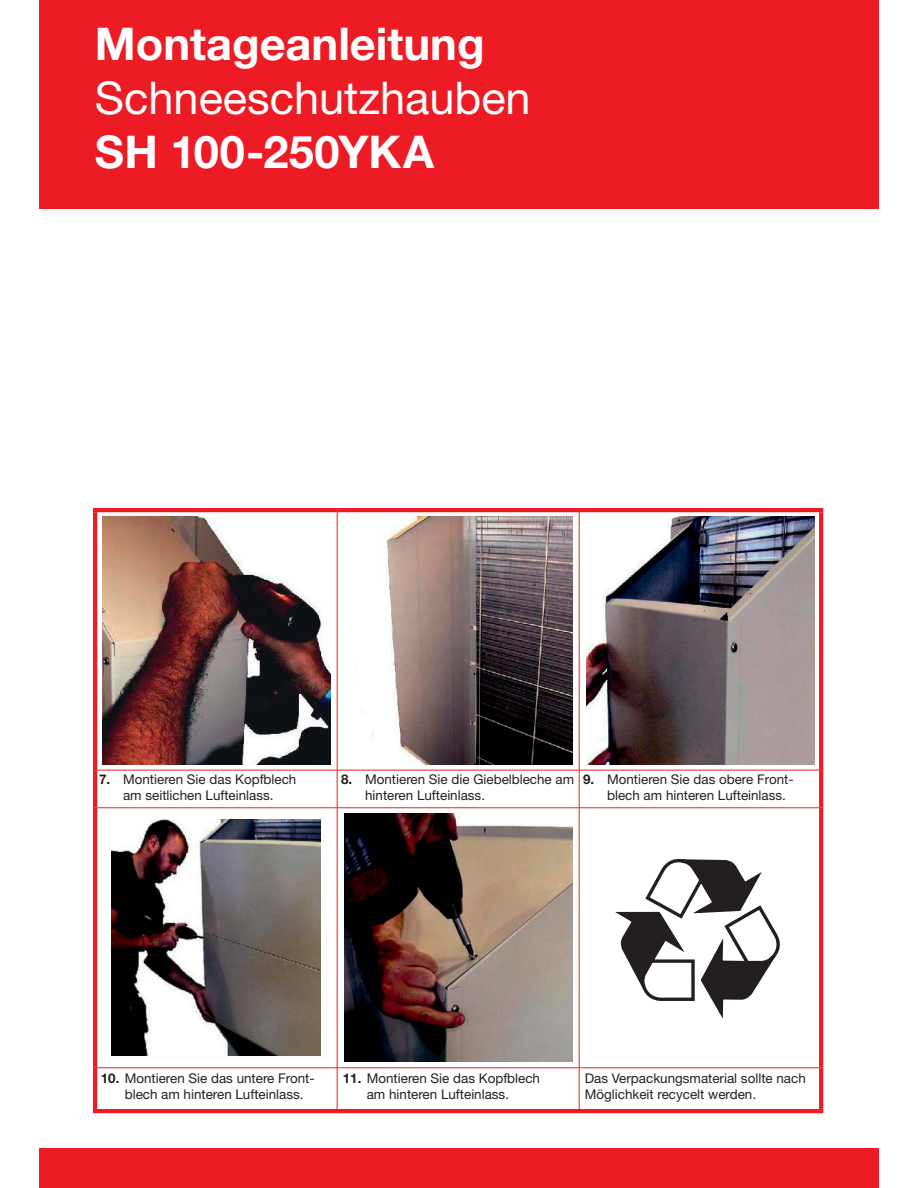
<style>
.page{position:relative;width:918px;height:1188px;background:#fff}
.page>*{position:absolute;margin:0;border:0;box-sizing:border-box;transform-origin:0 0}
.t1{font:700 45.15px "Helvetica Neue LT Pro";color:#fff}
.t2{font:45.15px "Helvetica Neue LT Pro";color:#fff}
.t3{font:13.35px/16px "Helvetica Neue LT Pro";color:#231f20}
.s1{font-weight:700}
</style>
<div class="page">
<div style="left:39px;top:0;width:840px;height:208px;background:#ed1c24"></div>
<svg style="left:97px;top:512px;width:722px;height:556px"></svg>
<hr style="left:93px;top:508px;width:244px;height:4px;background:#ed1c24">
<hr style="left:93px;top:512px;width:4px;height:258px;background:#ed1c24">
<hr style="left:337px;top:508px;width:486px;height:4px;background:#ed1c24">
<svg style="left:819px;top:512px;width:4px;height:258px"></svg>
<hr style="left:93px;top:770px;width:4px;height:38px;background:#ed1c24">
<svg style="left:819px;top:770px;width:4px;height:38px"></svg>
<hr style="left:93px;top:808px;width:4px;height:260px;background:#ed1c24">
<svg style="left:819px;top:808px;width:4px;height:260px"></svg>
<hr style="left:93px;top:1068px;width:4px;height:41px;background:#ed1c24">
<svg style="left:819px;top:1068px;width:4px;height:41px"></svg>
<hr style="left:93px;top:1109px;width:730px;height:4px;background:#ed1c24">
<hr style="left:337px;top:512px;width:1px;height:258px;background:#ed1c24">
<hr style="left:579px;top:512px;width:1px;height:258px;background:#ed1c24">
<hr style="left:337px;top:770px;width:1px;height:37px;background:#ed1c24">
<hr style="left:579px;top:770px;width:1px;height:37px;background:#ed1c24">
<hr style="left:337px;top:808px;width:1px;height:260px;background:#ed1c24">
<hr style="left:579px;top:808px;width:1px;height:260px;background:#ed1c24">
<hr style="left:97px;top:770px;width:722px;height:1px;background:#ed1c24">
<hr style="left:97px;top:807px;width:722px;height:1px;background:#ed1c24">
<hr style="left:97px;top:1068px;width:722px;height:1px;background:#ed1c24">
<hr style="left:337px;top:1068px;width:1px;height:41px;background:#ed1c24">
<hr style="left:579px;top:1068px;width:1px;height:41px;background:#ed1c24">
<img style="left:102px;top:516px;width:228px;height:248px">
<img style="left:344px;top:516px;width:228px;height:248px">
<img style="left:586px;top:516px;width:228px;height:248px">
<img style="left:112px;top:820px;width:208px;height:235px">
<img style="left:344px;top:813px;width:228px;height:248px">
<div style="left:39px;top:1148px;width:840px;height:40px;background:#ed1c24"></div>
<svg style="left:609px;top:857px;width:173px;height:168px"></svg>
<h1 class="t1" style="left:95px;top:18px;width:391px">Montageanleitung</h1>
<h1 class="t2" style="left:95px;top:82px;width:437px">Schneeschutzhauben</h1>
<h1 class="t1" style="left:95px;top:126px;width:340px">SH 100-250YKA</h1>
<p class="t3" style="left:99px;top:772px;width:199px;text-align:center"><span class="s1">7.</span> Montieren Sie das Kopfblech am seitlichen Lufteinlass.</p>
<p class="t3" style="left:365px;top:772px;width:211px;text-indent:-24px"><span class="s1">8.</span> Montieren Sie die Giebelbleche am hinteren Lufteinlass.</p>
<p class="t3" style="left:607px;top:772px;width:188px;text-indent:-24px"><span class="s1">9.</span> Montieren Sie das obere Front&shy;blech am hinteren Lufteinlass.</p>
<p class="t3" style="left:125px;top:1071px;width:191px;text-indent:-24px"><span class="s1">10.</span> Montieren Sie das untere Front&shy;blech am hinteren Lufteinlass.</p>
<p class="t3" style="left:343px;top:1071px;width:199px;text-align:center"><span class="s1">11.</span> Montieren Sie das Kopfblech am hinteren Lufteinlass.</p>
<p class="t3" style="left:585px;top:1071px;width:222px">Das Verpackungsmaterial sollte nach<br>Möglichkeit recycelt werden.</p>
</div>
